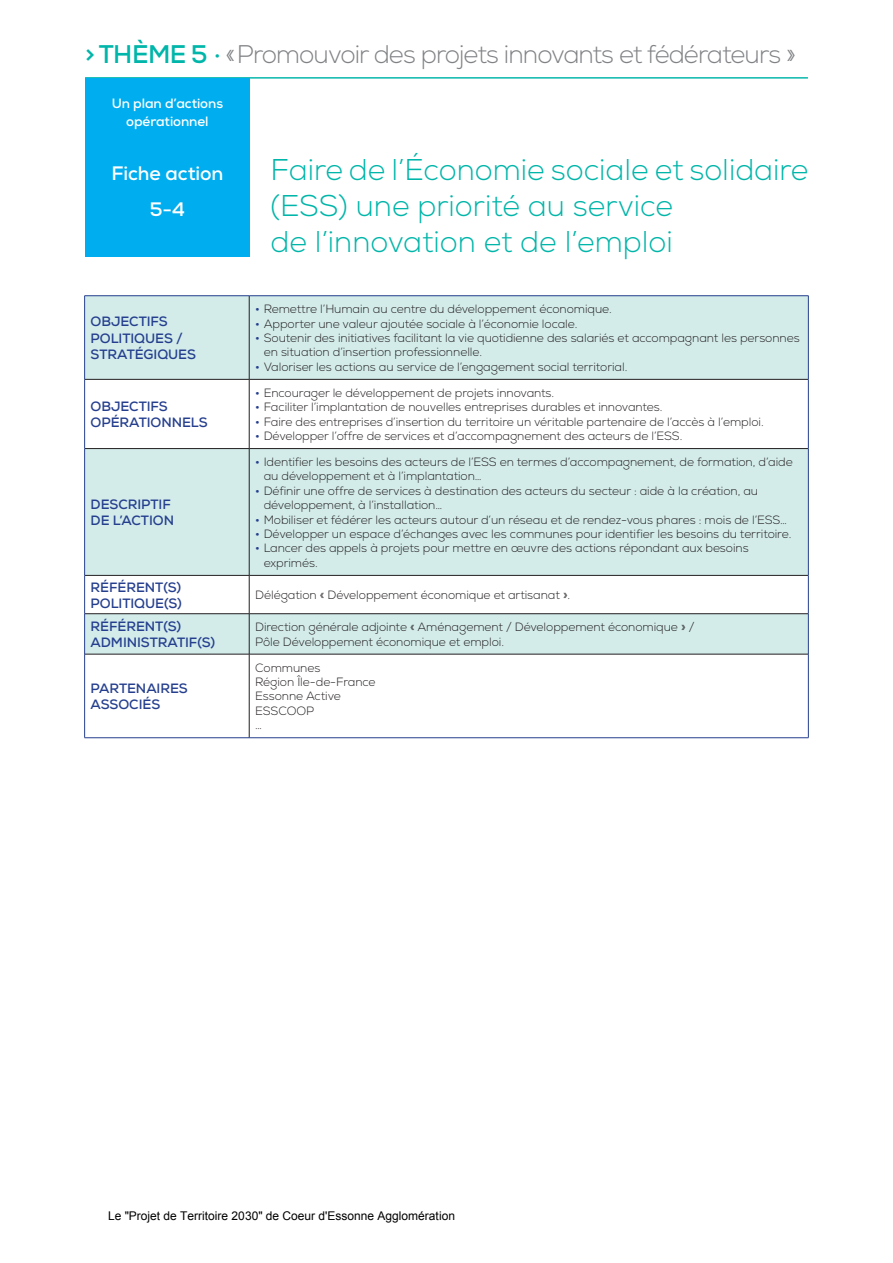
<style>
.page{position:relative;width:893px;height:1263px;background:#fff}
.page>*{position:absolute;margin:0;border:0;box-sizing:border-box;transform-origin:0 0}
.t1{font:300 30px/36px "Nexa";color:#00b5a9}
.t2{font:300 25.5px "Nexa";letter-spacing:-.035em;color:#808285}
.t3{font:700 19.5px/36px "Nexa";letter-spacing:-.005em;color:#fff;text-align:center}
.t4{font:700 13.5px/16.2px "Nexa";letter-spacing:-.005em;color:#253f8e}
.t5{font:700 13.5px/18px "Nexa";letter-spacing:-.005em;color:#fff;text-align:center}
.t6{font:300 12px/14.4px "Nexa";letter-spacing:-.005em;color:#231f20}
.t7{font:12px "Arial";color:#000}
.s1{font-weight:700;color:#00b5a9}
.s2{font-weight:700;color:#253f8e}
</style>
<div class="page">
<svg style="left:85px;top:296px;width:723px;height:358px;fill:#d3ecea"></svg>
<hr style="left:249px;top:379px;width:559px;height:1px;background:#231f20">
<hr style="left:85px;top:448px;width:164px;height:1px;background:#231f20">
<hr style="left:249px;top:448px;width:559px;height:1px;background:#231f20">
<hr style="left:85px;top:575px;width:164px;height:1px;background:#231f20">
<hr style="left:249px;top:575px;width:559px;height:1px;background:#231f20">
<hr style="left:85px;top:613px;width:164px;height:1px;background:#231f20">
<hr style="left:249px;top:613px;width:559px;height:1px;background:#231f20">
<hr style="left:85px;top:654px;width:164px;height:1px;background:#231f20">
<hr style="left:249px;top:654px;width:559px;height:1px;background:#231f20">
<hr style="left:84px;top:296px;width:1px;height:83px;background:#253f8e">
<hr style="left:249px;top:296px;width:1px;height:83px;background:#231f20">
<hr style="left:84px;top:295px;width:165px;height:1px;background:#253f8e">
<hr style="left:249px;top:295px;width:559px;height:1px;background:#253f8e">
<hr style="left:808px;top:296px;width:1px;height:83px;background:#253f8e">
<hr style="left:84px;top:379px;width:1px;height:70px;background:#253f8e">
<hr style="left:808px;top:379px;width:1px;height:70px;background:#253f8e">
<hr style="left:84px;top:449px;width:1px;height:126px;background:#253f8e">
<hr style="left:808px;top:449px;width:1px;height:126px;background:#253f8e">
<hr style="left:84px;top:575px;width:1px;height:39px;background:#253f8e">
<hr style="left:808px;top:575px;width:1px;height:39px;background:#253f8e">
<hr style="left:84px;top:614px;width:1px;height:40px;background:#253f8e">
<hr style="left:808px;top:614px;width:1px;height:40px;background:#253f8e">
<hr style="left:84px;top:654px;width:1px;height:83px;background:#253f8e">
<hr style="left:808px;top:654px;width:1px;height:83px;background:#253f8e">
<hr style="left:84px;top:737px;width:165px;height:1px;background:#253f8e">
<hr style="left:249px;top:737px;width:559px;height:1px;background:#253f8e">
<hr style="left:85px;top:379px;width:164px;height:1px;background:#231f20">
<hr style="left:249px;top:379px;width:1px;height:69px;background:#231f20">
<hr style="left:249px;top:449px;width:1px;height:126px;background:#231f20">
<hr style="left:249px;top:576px;width:1px;height:37px;background:#231f20">
<hr style="left:249px;top:614px;width:1px;height:40px;background:#231f20">
<hr style="left:249px;top:654px;width:1px;height:83px;background:#231f20">
<hr style="left:85px;top:77px;width:723px;height:2px;background:#00b5a9">
<div style="left:85px;top:79px;width:165px;height:178px;background:#00aeef"></div>
<h2 class="t2" style="left:85px;top:39px;width:713px"><span class="s1">&gt; THÈME 5 ·</span> «Promouvoir des projets innovants et fédérateurs »</h2>
<p class="t5" style="left:112px;top:94px;width:113px">Un plan d’actions opérationnel</p>
<h3 class="t3" style="left:111px;top:155px;width:113px">Fiche action<br>51-4</h3>
<h1 class="t1" style="left:270px;top:152px;width:540px">Faire de l’Économie sociale et solidaire (ESS) une priorité au service<br>de l’innovation et de l’emploi</h1>
<p class="t4" style="left:91px;top:314px;width:107px">OBJECTIFS<br>POLITIQUES /<br>STRATÉGIQUES</p>
<p class="t4" style="left:91px;top:398px;width:119px">OBJECTIFS<br>OPÉRATIONNELS</p>
<p class="t4" style="left:91px;top:496px;width:85px">DESCRIPTIF<br>DE L’ACTION</p>
<p class="t6" style="left:255px;top:302px;width:358px"><span class="s2">•</span> Remettre l’Humain au centre du développement économique.</p>
<p class="t6" style="left:255px;top:317px;width:324px"><span class="s2">•</span> Apporter une valeur ajoutée sociale à l’économie locale.</p>
<p class="t6" style="left:264px;top:331px;width:538px;text-indent:-9px"><span class="s2">•</span> Soutenir des initiatives facilitant la vie quotidienne des salariés et accompagnant les personnes en situation d’insertion professionnelle.</p>
<p class="t6" style="left:255px;top:360px;width:374px"><span class="s2">•</span> Valoriser les actions au service de l’engagement social territorial.</p>
<p class="t6" style="left:255px;top:386px;width:301px"><span class="s2">•</span> Encourager le développement de projets innovants.</p>
<p class="t6" style="left:255px;top:400px;width:409px"><span class="s2">•</span> Faciliter l’implantation de nouvelles entreprises durables et innovantes.</p>
<p class="t6" style="left:255px;top:415px;width:510px"><span class="s2">•</span> Faire des entreprises d’insertion du territoire un véritable partenaire de l’accès à l’emploi.</p>
<p class="t6" style="left:255px;top:429px;width:429px"><span class="s2">•</span> Développer l’offre de services et d’accompagnement des acteurs de l’ESS.</p>
<p class="t6" style="left:264px;top:455px;width:531px;text-indent:-9px"><span class="s2">•</span> Identifier les besoins des acteurs de l’ESS en termes d’accompagnement, de formation, d’aide au développement et à l’implantation…</p>
<p class="t6" style="left:264px;top:484px;width:496px;text-indent:-9px"><span class="s2">•</span> Définir une offre de services à destination des acteurs du secteur : aide à la création, au développement, à l’installation…</p>
<p class="t6" style="left:255px;top:513px;width:533px"><span class="s2">•</span> Mobiliser et fédérer les acteurs autour d’un réseau et de rendez-vous phares : mois de l’ESS…</p>
<p class="t6" style="left:255px;top:527px;width:538px"><span class="s2">•</span> Développer un espace d’échanges avec les communes pour identifier les besoins du territoire.</p>
<p class="t6" style="left:264px;top:541px;width:486px;text-indent:-9px"><span class="s2">•</span> Lancer des appels à projets pour mettre en œuvre des actions répondant aux besoins exprimés.</p>
<p class="t4" style="left:91px;top:579px;width:93px">RÉFÉRENT(S)<br>POLITIQUE(S)</p>
<p class="t6" style="left:255px;top:588px;width:317px">Délégation « Développement économique et artisanat ».</p>
<p class="t4" style="left:91px;top:618px;width:126px">RÉFÉRENT(S)<br>ADMINISTRATIF(S)</p>
<p class="t6" style="left:255px;top:620px;width:441px">Direction générale adjointe « Aménagement / Développement économique » /<br>Pôle Développement économique et emploi.</p>
<p class="t4" style="left:91px;top:680px;width:99px">PARTENAIRES<br>ASSOCIÉS</p>
<p class="t6" style="left:255px;top:661px;width:122px">Communes<br>Région Île-de-France<br>Essonne Active<br>ESSCOOP<br>…</p>
<p class="t7" style="left:108px;top:1207px;width:348px">Le "Projet de Territoire 2030" de Coeur d'Essonne Agglomération</p>
</div>
